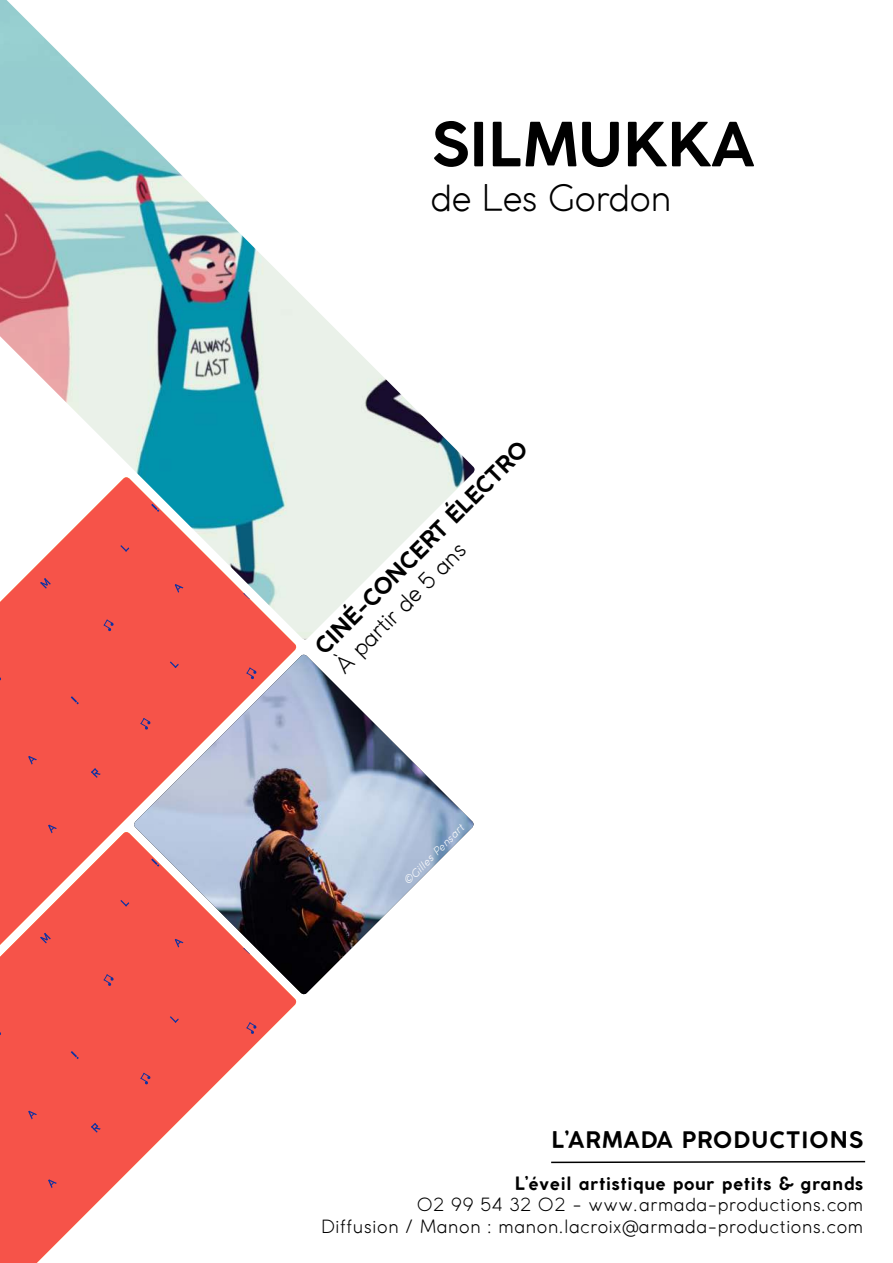
<style>
.page{position:relative;width:893px;height:1263px;background:#fff}
.page>*{position:absolute;margin:0;border:0;box-sizing:border-box;transform-origin:0 0}
.t1{font:700 60px "Coco Gothic";color:#000}
.t2{font:300 36px "Coco Gothic";color:#000}
.t3{font:700 22.5px "Coco Gothic";letter-spacing:.05em;color:#000}
.t4{font:300 22.5px "Coco Gothic";color:#000}
.t5{font:300 18px/21.6px "Coco Gothic";letter-spacing:.04em;color:#000;text-align:right}
.t6{font:700 18px "Coco Gothic";letter-spacing:.04em;color:#000}
.t7{font:italic 300 10.5px "Coco Gothic";color:#fff}
</style>
<div class="page">
<div style="left:0;top:641px;width:297px;height:189px;background:#f65349"></div>
<svg style="left:28px;top:756px;width:9px;height:9px"></svg>
<svg style="left:48px;top:825px;width:9px;height:5px"></svg>
<svg style="left:91px;top:768px;width:10px;height:10px"></svg>
<svg style="left:71px;top:696px;width:8px;height:8px"></svg>
<svg style="left:0;top:832px;width:297px;height:431px;fill:#f65349"></svg>
<svg style="left:28px;top:1111px;width:9px;height:8px"></svg>
<svg style="left:69px;top:1250px;width:10px;height:9px"></svg>
<svg style="left:117px;top:1186px;width:10px;height:8px"></svg>
<svg style="left:48px;top:1179px;width:9px;height:9px"></svg>
<svg style="left:91px;top:1123px;width:10px;height:9px"></svg>
<svg style="left:71px;top:1051px;width:8px;height:8px"></svg>
<svg style="left:193px;top:1172px;width:8px;height:8px"></svg>
<svg style="left:245px;top:1226px;width:9px;height:8px"></svg>
<svg style="left:40px;top:933px;width:11px;height:10px"></svg>
<svg style="left:215px;top:1106px;width:9px;height:9px"></svg>
<svg style="left:120px;top:900px;width:9px;height:6px"></svg>
<svg style="left:170px;top:1016px;width:9px;height:7px"></svg>
<svg style="left:44px;top:860px;width:8px;height:8px"></svg>
<svg style="left:104px;top:974px;width:10px;height:12px"></svg>
<svg style="left:246px;top:1022px;width:11px;height:12px"></svg>
<svg style="left:140px;top:1073px;width:11px;height:11px"></svg>
<svg style="left:279px;top:1149px;width:10px;height:12px"></svg>
<img style="left:0;top:0;width:475px;height:641px">
<img style="left:132px;top:655px;width:342px;height:341px">
<svg style="left:551px;top:1160px;width:315px;height:4px"></svg>
<h1 class="t1" style="left:431px;top:119px;width:325px">SILMUKKA</h1>
<h2 class="t2" style="left:431px;top:180px;width:242px">de Les Gordon</h2>
<p class="t3" style="left:312px;top:643px;width:291px;rotate:-45deg">CINÉ-CONCERT ÉLECTRO</p>
<p class="t4" style="left:331px;top:661px;width:175px;rotate:-45deg">À partir de 5 ans</p>
<p class="t7" style="left:402px;top:879px;width:82px;rotate:-45deg">©Gilles Pensart</p>
<p class="t3" style="left:552px;top:1130px;width:313px">L’ARMADA PRODUCTIONS</p>
<p class="t6" style="left:515px;top:1175px;width:350px">L’éveil artistique pour petits &amp; grands</p>
<p class="t5" style="left:321px;top:1194px;width:543px">02 99 54 32 02 - www.armada-productions.com<br>Diffusion / Manon : manon.lacroix@armada-productions.com</p>
</div>
